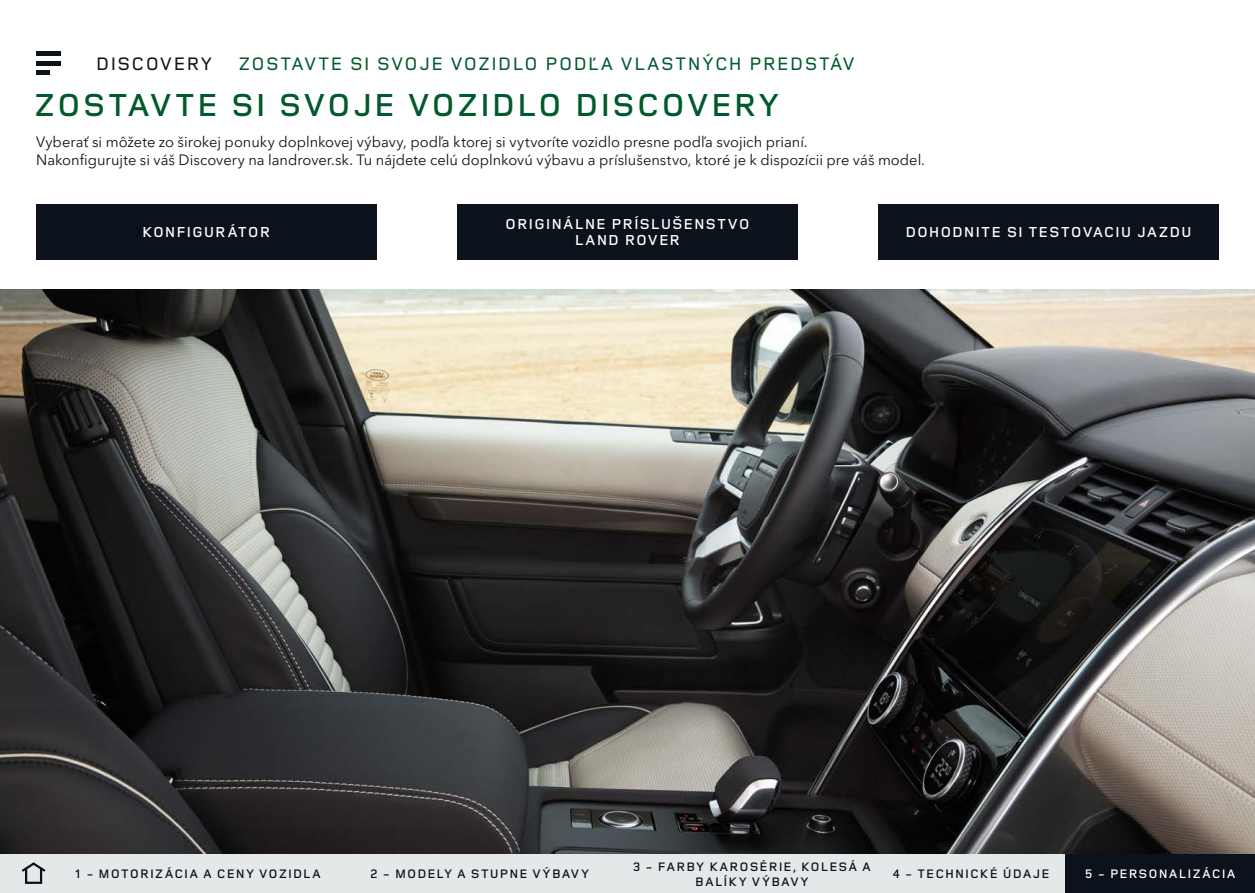
<style>
.page{position:relative;width:1255px;height:893px;background:#fff}
.page>*{position:absolute;margin:0;border:0;box-sizing:border-box;transform-origin:0 0}
.t1{font:600 33px "Land Rover Wide";letter-spacing:-.005em;color:#005a2b}
.t2{font:500 18.75px "Land Rover Wide";letter-spacing:.005em;color:#005a2b}
.t3{font:500 18.75px "Land Rover Wide";color:#0c121c}
.t4{font:600 15px/16.5px "Land Rover Wide";letter-spacing:.01em;color:#fff;text-align:center}
.t5{font:14.7px/18px "Avenir Next W1 G";color:#0c121c}
.t6{font:600 12.75px/15px "Land Rover Wide";letter-spacing:.025em;color:#0c121c;text-align:center}
.t7{font:600 12.75px "Land Rover Wide";letter-spacing:.03em;color:#fff}
</style>
<div class="page">
<img style="left:0;top:289px;width:1254px;height:566px">
<svg style="left:36px;top:55px;width:24px;height:16px"></svg>
<hr style="left:36px;top:51px;width:24px;height:4px;background:#0c121c">
<hr style="left:36px;top:61px;width:24px;height:4px;background:#0c121c">
<hr style="left:36px;top:71px;width:14px;height:4px;background:#0c121c">
<div style="left:0;top:855px;width:64px;height:38px;background:#e4e8e8"></div>
<svg style="left:21px;top:862px;width:25px;height:11px"></svg>
<div style="left:25px;top:867px;width:17px;height:17px;border:2px solid #0c121c"></div>
<div style="left:64px;top:855px;width:268px;height:38px;background:#e4e8e8"></div>
<div style="left:627px;top:855px;width:249px;height:38px;background:#e4e8e8"></div>
<div style="left:876px;top:855px;width:189px;height:38px;background:#e4e8e8"></div>
<div style="left:332px;top:855px;width:295px;height:38px;background:#e4e8e8"></div>
<div style="left:1065px;top:855px;width:189px;height:38px;background:#0c121c"></div>
<div style="left:457px;top:204px;width:340px;height:55px;background:#0c121c"></div>
<div style="left:878px;top:204px;width:340px;height:55px;background:#0c121c"></div>
<div style="left:36px;top:204px;width:340px;height:55px;background:#0c121c"></div>
<p class="t3" style="left:96px;top:50px;width:118px">DISCOVERY</p>
<p class="t2" style="left:238px;top:50px;width:619px">ZOSTAVTE SI SVOJE VOZIDLO PODĽA VLASTNÝCH PREDSTÁV</p>
<h1 class="t1" style="left:33px;top:82px;width:748px">ZOSTAVTE SI SVOJE VOZIDLO DISCOVERY</h1>
<p class="t5" style="left:36px;top:132px;width:890px">Vyberať si môžete zo širokej ponuky doplnkovej výbavy, podľa ktorej si vytvoríte vozidlo presne podľa svojich prianí.<br>Nakonfigurujte si váš Discovery na landrover.sk. Tu nájdete celú doplnkovú výbavu a príslušenstvo, ktoré je k dispozícii pre váš model.</p>
<p class="t4" style="left:505px;top:215px;width:246px">ORIGINÁLNE PRÍSLUŠENSTVO<br>LAND ROVER</p>
<p class="t4" style="left:142px;top:223px;width:130px">KONFIGURÁTOR</p>
<p class="t4" style="left:905px;top:223px;width:288px">DOHODNITE SI TESTOVACIU JAZDU</p>
<p class="t6" style="left:74px;top:866px;width:248px">1 - MOTORIZÁCIA A CENY VOZIDLA</p>
<p class="t6" style="left:632px;top:858px;width:240px">3 - FARBY KAROSÉRIE, KOLESÁ A<br>BALÍKY VÝBAVY</p>
<p class="t6" style="left:370px;top:866px;width:221px">2 - MODELY A STUPNE VÝBAVY</p>
<p class="t6" style="left:892px;top:866px;width:159px">4 - TECHNICKÉ ÚDAJE</p>
<p class="t7" style="left:1084px;top:865px;width:153px">5 - PERSONALIZÁCIA</p>
</div>
